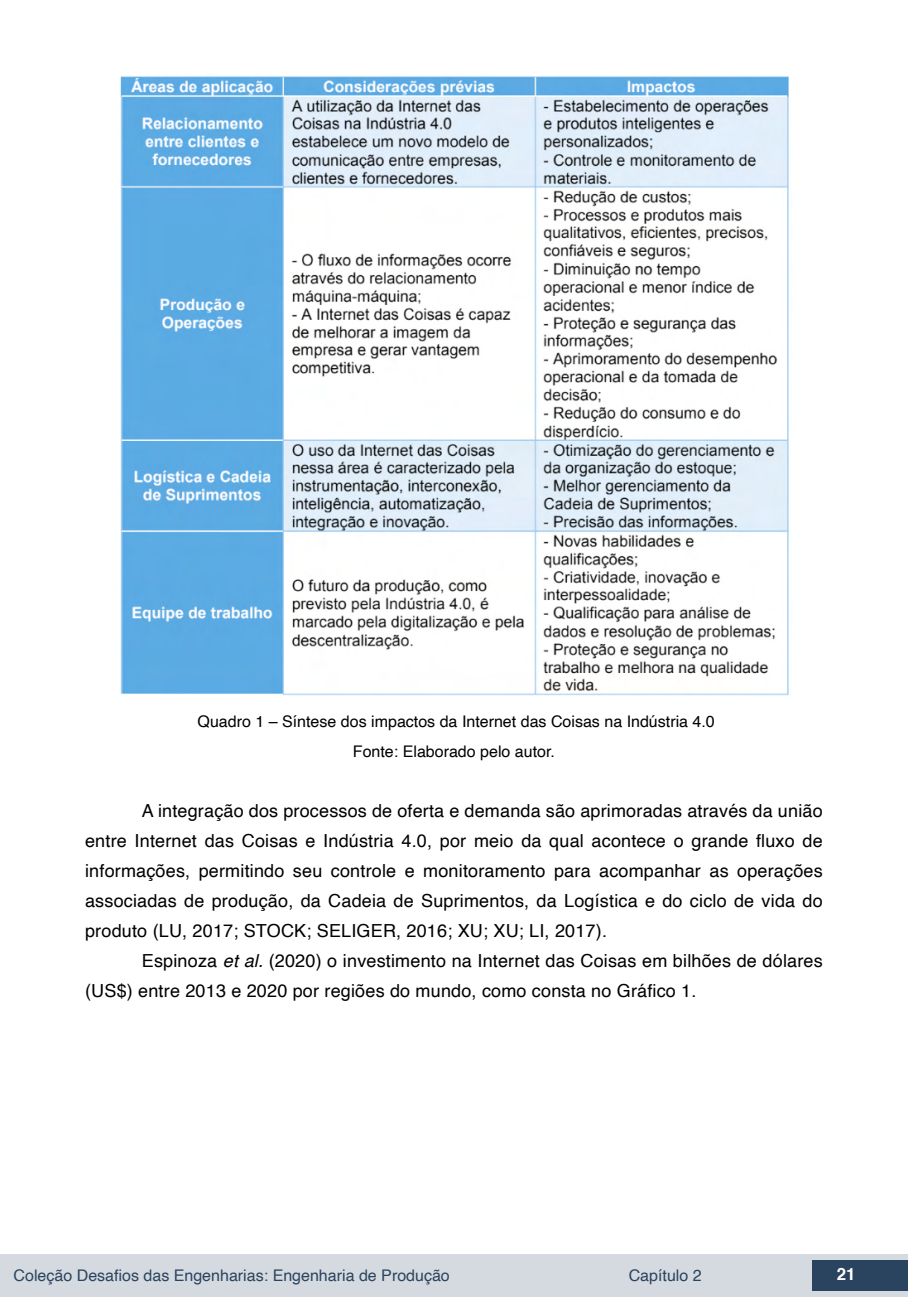
<style>
.page{position:relative;width:908px;height:1304px;background:#fff}
.page>*{position:absolute;margin:0;border:0;box-sizing:border-box;transform-origin:0 0}
.t1{font:18px/30px "Helvetica";letter-spacing:.01em;color:#000;text-align:justify}
.t2{font:700 16.8px "Helvetica";color:#fff}
.t3{font:16px/30.6px "Helvetica";color:#000;text-align:center}
.t4{font:16px "Helvetica";color:#2a435e}
.s1{font-style:italic}
</style>
<div class="page">
<div style="left:0;top:1254px;width:906px;height:43px;background:#d4dadf"></div>
<div style="left:812px;top:1261px;width:95px;height:30px;background:#2a435e"></div>
<img style="left:120px;top:76px;width:669px;height:620px">
<p class="t3" style="left:197px;top:706px;width:518px">Quadro 1 – Síntese dos impactos da Internet das Coisas na Indústria 4.0<br>Fonte: Elaborado pelo autor.</p>
<p class="t1" style="left:85px;top:797px;width:738px;text-indent:57px">A integração dos processos de oferta e demanda são aprimoradas através da união entre Internet das Coisas e Indústria 4.0, por meio da qual acontece o grande fluxo de informações, permitindo seu controle e monitoramento para acompanhar as operações associadas de produção, da Cadeia de Suprimentos, da Logística e do ciclo de vida do produto (LU, 2017; STOCK; SELIGER, 2016; XU; XU; LI, 2017).</p>
<p class="t1" style="left:85px;top:947px;width:738px;text-indent:57px">Espinoza <span class="s1">et al.</span> (2020) o investimento na Internet das Coisas em bilhões de dólares (US$) entre 2013 e 2020 por regiões do mundo, como consta no Gráfico 1.</p>
<p class="t4" style="left:14px;top:1263px;width:437px">Coleção Desafios das Engenharias: Engenharia de Produção</p>
<p class="t4" style="left:628px;top:1263px;width:74px">Capítulo 2</p>
<p class="t2" style="left:836px;top:1261px;width:20px">21</p>
</div>
